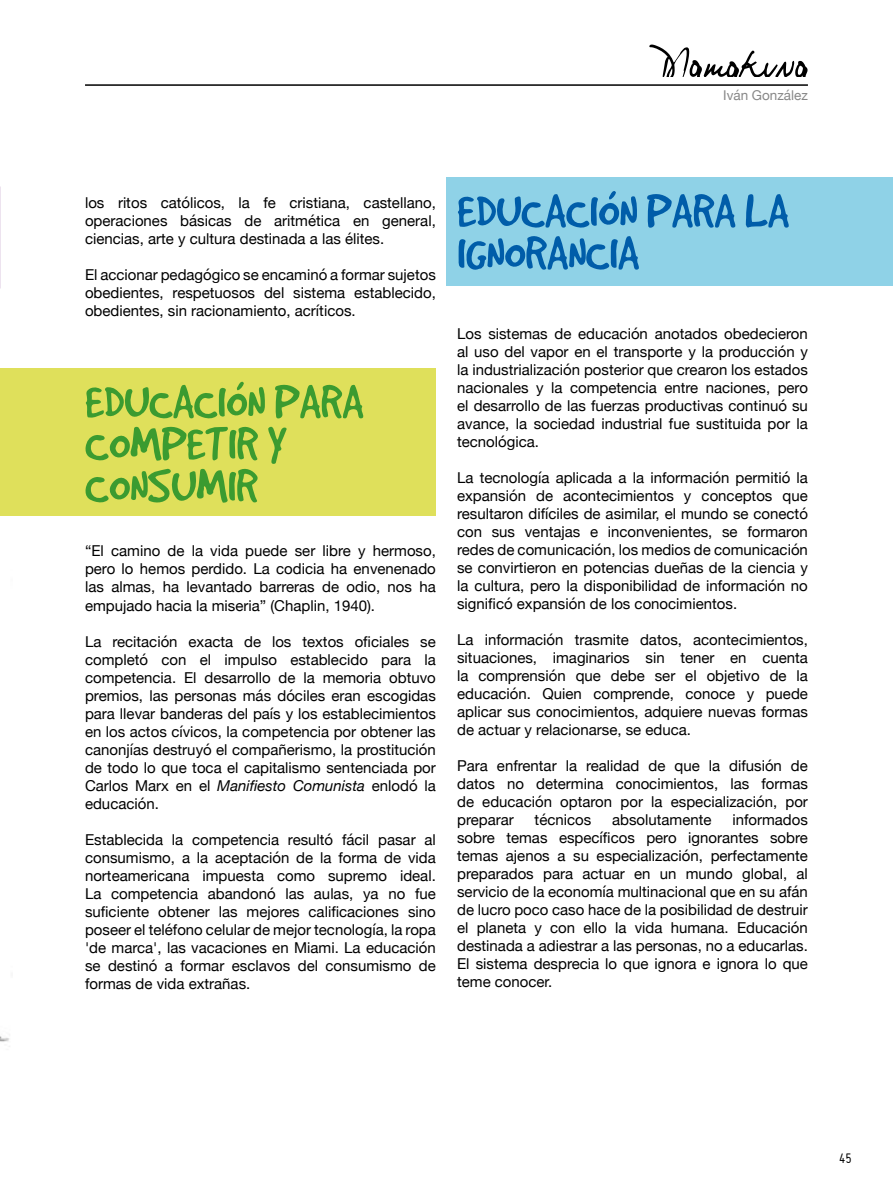
<style>
.page{position:relative;width:893px;height:1191px;background:#fff}
.page>*{position:absolute;margin:0;border:0;box-sizing:border-box;transform-origin:0 0}
.t1{font:52.5px/42px "Good Dog";color:#3b9b30}
.t2{font:52.5px/42px "Good Dog";color:#005da9}
.t3{font:15px/18px "Helvetica Neue";color:#000;text-align:justify}
.t4{font:15px "Miso";color:#000}
.t5{font:13.5px "Helvetica Neue";color:#878787}
.s1{font-style:italic}
</style>
<div class="page">
<hr style="left:85px;top:84px;width:723px;height:2px;background:#000">
<svg style="left:649px;top:45px;width:159px;height:32px"></svg>
<img style="left:0;top:1036px;width:10px;height:11px">
<div style="left:0;top:368px;width:436px;height:147px;background:#dfe05b"></div>
<div style="left:446px;top:178px;width:447px;height:108px;background:#8fd2e7"></div>
<p class="t5" style="left:723px;top:86px;width:86px">Iván González</p>
<p class="t3" style="left:85px;top:195px;width:352px">los ritos católicos, la fe cristiana, castellano, operaciones básicas de aritmética en general, ciencias, arte y cultura destinada a las élites.</p>
<p class="t3" style="left:85px;top:267px;width:352px">El accionar pedagógico se encaminó a formar sujetos obedientes, respetuosos del sistema establecido, obedientes, sin racionamiento, acríticos.</p>
<h1 class="t1" style="left:85px;top:380px;width:280px">EDUCACIÓN PARA<br>COMPETIR Y<br>CONSUMIR</h1>
<p class="t3" style="left:85px;top:543px;width:352px">“El camino de la vida puede ser libre y hermoso, pero lo hemos perdido. La codicia ha envenenado las almas, ha levantado barreras de odio, nos ha empujado hacia la miseria” (Chaplin, 1940).</p>
<p class="t3" style="left:85px;top:633px;width:352px">La recitación exacta de los textos oficiales se completó con el impulso establecido para la competencia. El desarrollo de la memoria obtuvo premios, las personas más dóciles eran escogidas para llevar banderas del país y los establecimientos en los actos cívicos, la competencia por obtener las canonjías destruyó el compañerismo, la prostitución de todo lo que toca el capitalismo sentenciada por Carlos Marx en el <span class="s1">Manifiesto Comunista</span> enlodó la educación.</p>
<p class="t3" style="left:85px;top:831px;width:352px">Establecida la competencia resultó fácil pasar al consumismo, a la aceptación de la forma de vida norteamericana impuesta como supremo ideal.<br>La competencia abandonó las aulas, ya no fue suficiente obtener las mejores calificaciones sino poseer el teléfono celular de mejor tecnología, la ropa 'de marca', las vacaciones en Miami. La educación se destinó a formar esclavos del consumismo de formas de vida extrañas.</p>
<h1 class="t2" style="left:457px;top:189px;width:333px">EDUCACIÓN PARA LA<br>IGNORANCIA</h1>
<p class="t3" style="left:457px;top:325px;width:352px">Los sistemas de educación anotados obedecieron al uso del vapor en el transporte y la producción y la industrialización posterior que crearon los estados nacionales y la competencia entre naciones, pero el desarrollo de las fuerzas productivas continuó su avance, la sociedad industrial fue sustituida por la tecnológica.</p>
<p class="t3" style="left:457px;top:469px;width:352px">La tecnología aplicada a la información permitió la expansión de acontecimientos y conceptos que resultaron difíciles de asimilar, el mundo se conectó con sus ventajas e inconvenientes, se formaron redes de comunicación, los medios de comunicación se convirtieron en potencias dueñas de la ciencia y la cultura, pero la disponibilidad de información no significó expansión de los conocimientos.</p>
<p class="t3" style="left:457px;top:631px;width:352px">La información trasmite datos, acontecimientos, situaciones, imaginarios sin tener en cuenta la comprensión que debe ser el objetivo de la educación. Quien comprende, conoce y puede aplicar sus conocimientos, adquiere nuevas formas de actuar y relacionarse, se educa.</p>
<p class="t3" style="left:457px;top:757px;width:352px">Para enfrentar la realidad de que la difusión de datos no determina conocimientos, las formas de educación optaron por la especialización, por preparar</p>
<p class="t3" style="left:535px;top:811px;width:58px">técnicos</p>
<p class="t3" style="left:612px;top:811px;width:101px">absolutamente</p>
<p class="t3" style="left:457px;top:811px;width:352px;text-indent:275px">informados sobre temas específicos pero ignorantes sobre temas ajenos a su especialización, perfectamente preparados para actuar en un mundo global, al servicio de la economía multinacional que en su afán de lucro poco caso hace de la posibilidad de destruir el planeta y con ello la vida humana. Educación destinada a adiestrar a las personas, no a educarlas.<br>El sistema desprecia lo que ignora e ignora lo que teme conocer.</p>
<p class="t4" style="left:839px;top:1149px;width:14px">45</p>
</div>
